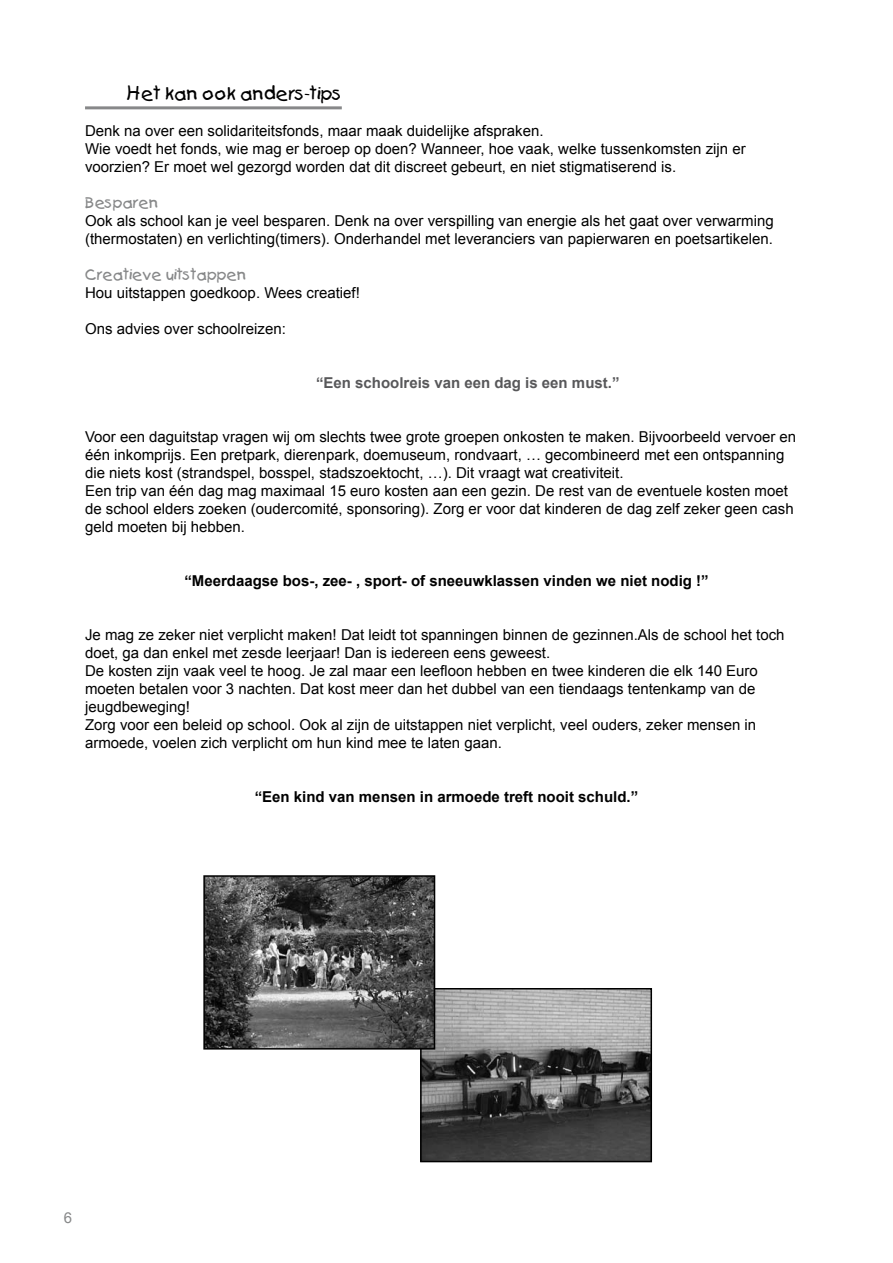
<style>
.page{position:relative;width:893px;height:1263px;background:#fff}
.page>*{position:absolute;margin:0;border:0;box-sizing:border-box;transform-origin:0 0}
.t1{font:18px "Kids Plain";color:#000}
.t2{font:15px/18px "Arial";color:#000}
.t3{font:700 15px "Arial";color:#000}
.t4{font:700 15px "Arial";color:#58585a}
.t5{font:15px "Kids Plain";color:#878889}
</style>
<div class="page">
<hr style="left:85px;top:106px;width:257px;height:3px;background:#878889">
<img style="left:423px;top:991px;width:226px;height:168px">
<div style="left:420px;top:988px;width:232px;height:174px;border:2px solid #000"></div>
<img style="left:206px;top:878px;width:226px;height:168px">
<div style="left:203px;top:875px;width:232px;height:174px;border:2px solid #000"></div>
<p class="t1" style="left:128px;top:82px;width:216px">Het kan ook anders-tips</p>
<p class="t2" style="left:85px;top:122px;width:662px">Denk na over een solidariteitsfonds, maar maak duidelijke afspraken.<br>Wie voedt het fonds, wie mag er beroep op doen? Wanneer, hoe vaak, welke tussenkomsten zijn er voorzien? Er moet wel gezorgd worden dat dit discreet gebeurt, en niet stigmatiserend is.</p>
<p class="t5" style="left:85px;top:193px;width:75px">Besparen</p>
<p class="t2" style="left:85px;top:212px;width:690px">Ook als school kan je veel besparen. Denk na over verspilling van energie als het gaat over verwarming (thermostaten) en verlichting(timers). Onderhandel met leveranciers van papierwaren en poetsartikelen.</p>
<p class="t5" style="left:85px;top:265px;width:163px">Creatieve uitstappen</p>
<p class="t2" style="left:85px;top:284px;width:276px">Hou uitstappen goedkoop. Wees creatief!</p>
<p class="t2" style="left:85px;top:320px;width:202px">Ons advies over schoolreizen:</p>
<p class="t4" style="left:316px;top:373px;width:305px">“Een schoolreis van een dag is een must.”</p>
<p class="t2" style="left:85px;top:428px;width:713px">Voor een daguitstap vragen wij om slechts twee grote groepen onkosten te maken. Bijvoorbeeld vervoer en één inkomprijs. Een pretpark, dierenpark, doemuseum, rondvaart, … gecombineerd met een ontspanning die niets kost (strandspel, bosspel, stadszoektocht, …). Dit vraagt wat creativiteit.<br>Een trip van één dag mag maximaal 1 5 euro kosten aan een gezin. De rest van de eventuele kosten moet de school elders zoeken (oudercomité, sponsoring). Zorg er voor dat kinderen de dag zelf zeker geen cash geld moeten bij hebben.</p>
<p class="t3" style="left:184px;top:571px;width:526px">“Meerdaagse bos-, zee- , sport- of sneeuwklassen vinden we niet nodig !”</p>
<p class="t2" style="left:85px;top:626px;width:701px">Je mag ze zeker niet verplicht maken! Dat leidt tot spanningen binnen de gezinnen.Als de school het toch doet, ga dan enkel met zesde leerjaar! Dan is iedereen eens geweest.<br>De kosten zijn vaak veel te hoog. Je zal maar een leefloon hebben en twee kinderen die elk 140 Euro moeten betalen voor 3 nachten. Dat kost meer dan het dubbel van een tiendaags tentenkamp van de jeugdbeweging!<br>Zorg voor een beleid op school. Ook al zijn de uitstappen niet verplicht, veel ouders, zeker mensen in armoede, voelen zich verplicht om hun kind mee te laten gaan.</p>
<p class="t3" style="left:255px;top:787px;width:385px">“Een kind van mensen in armoede treft nooit schuld.”</p>
</div>
